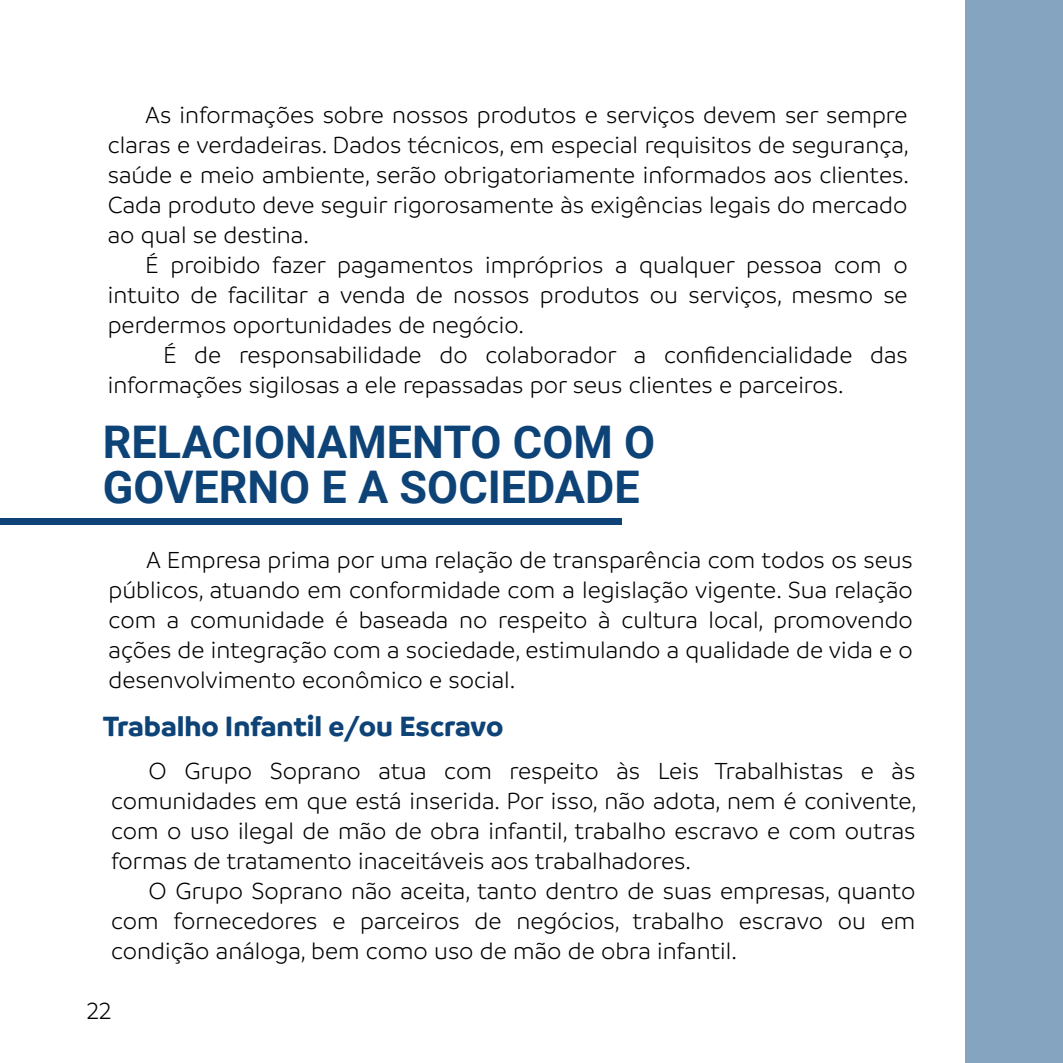
<style>
.page{position:relative;width:1063px;height:1063px;background:#fff}
.page>*{position:absolute;margin:0;border:0;box-sizing:border-box;transform-origin:0 0}
.t1{font:700 45px/45px "Roboto";color:#0e4377}
.t2{font:700 30px "Branding SF";color:#0e4377}
.t3{font:300 25px/30px "Branding SF";color:#000;text-align:justify}
</style>
<div class="page">
<div style="left:0;top:518px;width:622px;height:7px;background:#0e4377"></div>
<div style="left:965px;top:0;width:98px;height:1063px;background:#84a4c0"></div>
<p class="t3" style="left:108px;top:100px;width:803px;text-indent:38px">As informações sobre nossos produtos e serviços devem ser sempre claras e verdadeiras. Dados técnicos, em especial requisitos de segurança, saúde e meio ambiente, serão obrigatoriamente informados aos clientes.<br>Cada produto deve seguir rigorosamente às exigências legais do mercado ao qual se destina.</p>
<p class="t3" style="left:108px;top:250px;width:801px;text-indent:38px">É proibido fazer pagamentos impróprios a qualquer pessoa com o intuito de facilitar a venda de nossos produtos ou serviços, mesmo se perdermos oportunidades de negócio.</p>
<p class="t3" style="left:108px;top:340px;width:801px;text-indent:55px">É de responsabilidade do colaborador a confidencialidade das informações sigilosas a ele repassadas por seus clientes e parceiros.</p>
<h1 class="t1" style="left:103px;top:418px;width:554px">RELACIONAMENTO COM O<br>GOVERNO E A SOCIEDADE</h1>
<p class="t3" style="left:109px;top:545px;width:806px;text-indent:38px">A Empresa prima por uma relação de transparência com todos os seus públicos, atuando em conformidade com a legislação vigente. Sua relação com a comunidade é baseada no respeito à cultura local, promovendo ações de integração com a sociedade, estimulando a qualidade de vida e o desenvolvimento econômico e social.</p>
<p class="t2" style="left:103px;top:709px;width:402px">Trabalho Infantil e/ou Escravo</p>
<p class="t3" style="left:111px;top:756px;width:807px;text-indent:38px">O Grupo Soprano atua com respeito às Leis Trabalhistas e às comunidades em que está inserida. Por isso, não adota, nem é conivente, com o uso ilegal de mão de obra infantil, trabalho escravo e com outras formas de tratamento inaceitáveis aos trabalhadores.</p>
<p class="t3" style="left:111px;top:876px;width:806px;text-indent:38px">O Grupo Soprano não aceita, tanto dentro de suas empresas, quanto com fornecedores e parceiros de negócios, trabalho escravo ou em condição análoga, bem como uso de mão de obra infantil.</p>
<p class="t3" style="left:86px;top:996px;width:27px">22</p>
</div>
